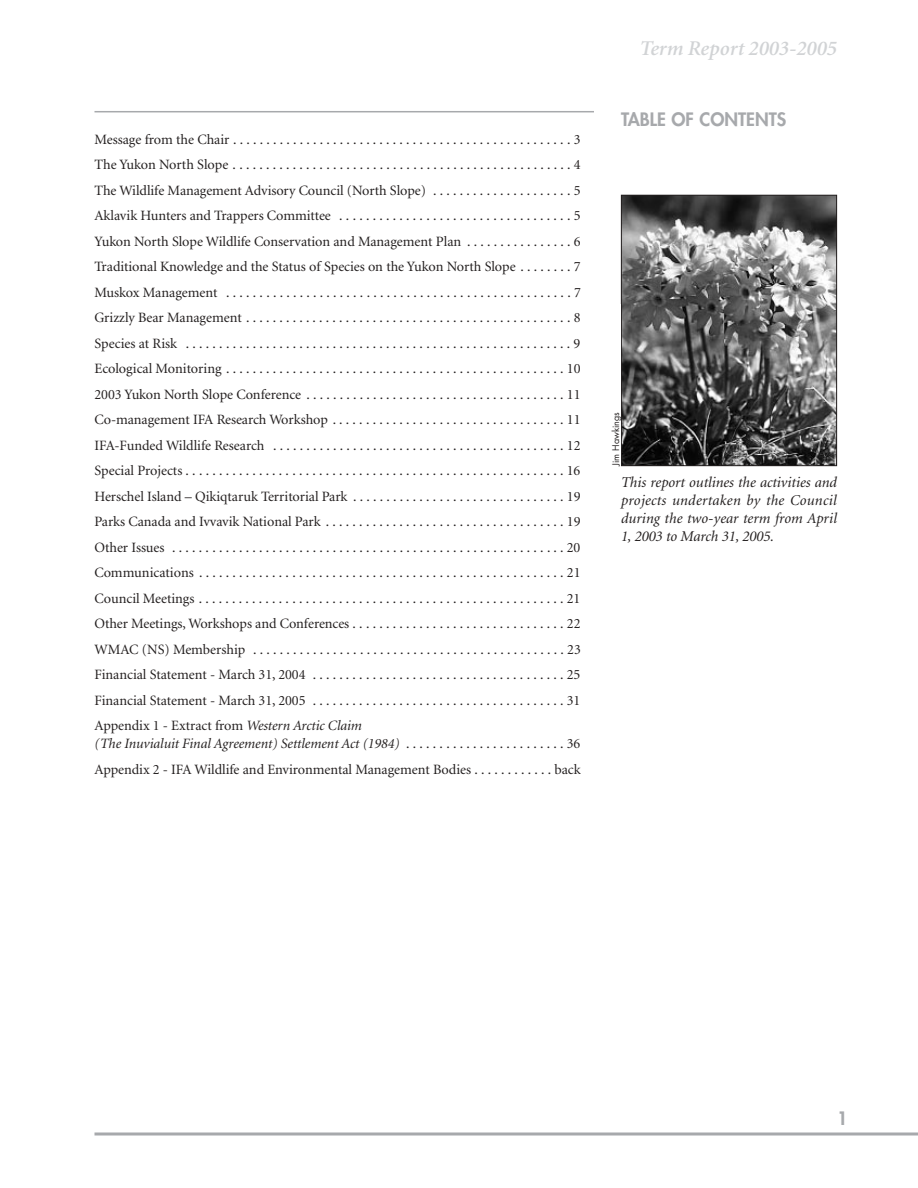
<style>
.page{position:relative;width:918px;height:1188px;background:#fff}
.page>*{position:absolute;margin:0;border:0;box-sizing:border-box;transform-origin:0 0}
.t1{font:italic 600 21px "Minion";letter-spacing:-.005em;color:#d1d3d5}
.t2{font:800 18px "Futura";color:#a7a9ac}
.t3{font:italic 15px/18px "Minion";color:#231f1f;text-align:justify}
.t4{font:14.25px/25.5px "Minion";letter-spacing:-.005em;color:#231f1f;text-align:justify}
.t5{font:9px "Futura";color:#231f1f}
.s1{font-style:italic}
</style>
<div class="page">
<svg style="left:94px;top:1132px;width:824px;height:4px;background:#bcbec0"></svg>
<hr style="left:94px;top:111px;width:500px;height:1px;background:#a7a9ac">
<img style="left:623px;top:197px;width:212px;height:267px">
<div style="left:621px;top:195px;width:216px;height:271px;border:1px solid #231f1f"></div>
<p class="t4" style="left:94px;top:128px;width:488px">Message from the Chair . . . . . . . . . . . . . . . . . . . . . . . . . . . . . . . . . . . . . . . . . . . . . . . . . . . 3<br>The Yukon North Slope . . . . . . . . . . . . . . . . . . . . . . . . . . . . . . . . . . . . . . . . . . . . . . . . . . . 4<br>The Wildlife Management Advisory Council (North Slope) . . . . . . . . . . . . . . . . . . . . . 5<br>Aklavik Hunters and Trappers Committee . . . . . . . . . . . . . . . . . . . . . . . . . . . . . . . . . . . 5<br>Yukon North Slope Wildlife Conservation and Management Plan . . . . . . . . . . . . . . . . 6<br>Traditional Knowledge and the Status of Species on the Yukon North Slope . . . . . . . . 7<br>Muskox Management . . . . . . . . . . . . . . . . . . . . . . . . . . . . . . . . . . . . . . . . . . . . . . . . . . . . 7<br>Grizzly Bear Management . . . . . . . . . . . . . . . . . . . . . . . . . . . . . . . . . . . . . . . . . . . . . . . . . 8<br>Species at Risk . . . . . . . . . . . . . . . . . . . . . . . . . . . . . . . . . . . . . . . . . . . . . . . . . . . . . . . . . . 9<br>Ecological Monitoring . . . . . . . . . . . . . . . . . . . . . . . . . . . . . . . . . . . . . . . . . . . . . . . . . . . 10<br>2003 Yukon North Slope Conference . . . . . . . . . . . . . . . . . . . . . . . . . . . . . . . . . . . . . . . 11<br>Co-management IFA Research Workshop . . . . . . . . . . . . . . . . . . . . . . . . . . . . . . . . . . . 11<br>IFA-Funded Wildlife Research . . . . . . . . . . . . . . . . . . . . . . . . . . . . . . . . . . . . . . . . . . . . 12<br>Special Projects . . . . . . . . . . . . . . . . . . . . . . . . . . . . . . . . . . . . . . . . . . . . . . . . . . . . . . . . . 16<br>Herschel Island – Qikiqtaruk Territorial Park . . . . . . . . . . . . . . . . . . . . . . . . . . . . . . . . 19<br>Parks Canada and Ivvavik National Park . . . . . . . . . . . . . . . . . . . . . . . . . . . . . . . . . . . . 19<br>Other Issues . . . . . . . . . . . . . . . . . . . . . . . . . . . . . . . . . . . . . . . . . . . . . . . . . . . . . . . . . . . 20<br>Communications . . . . . . . . . . . . . . . . . . . . . . . . . . . . . . . . . . . . . . . . . . . . . . . . . . . . . . . 21<br>Council Meetings . . . . . . . . . . . . . . . . . . . . . . . . . . . . . . . . . . . . . . . . . . . . . . . . . . . . . . . 21<br>Other Meetings, Workshops and Conferences . . . . . . . . . . . . . . . . . . . . . . . . . . . . . . . . 22<br>WMAC (NS) Membership . . . . . . . . . . . . . . . . . . . . . . . . . . . . . . . . . . . . . . . . . . . . . . . 23<br>Financial Statement - March 31, 2004 . . . . . . . . . . . . . . . . . . . . . . . . . . . . . . . . . . . . . . 25<br>Financial Statement - March 31, 2005 . . . . . . . . . . . . . . . . . . . . . . . . . . . . . . . . . . . . . . 31<br>Appendix 1 - Extract from <span class="s1">Western Arctic Claim</span></p>
<p class="t4" style="left:95px;top:732px;width:488px"><span class="s1">(The Inuvialuit Final Agreement) Settlement Act (1984)</span> . . . . . . . . . . . . . . . . . . . . . . . . 36<br>Appendix 2 - IFA Wildlife and Environmental Management Bodies . . . . . . . . . . . . back</p>
<h1 class="t1" style="left:640px;top:40px;width:199px">Term Report 2003-2005</h1>
<p class="t2" style="left:621px;top:111px;width:167px">TABLE OF CONTENTS</p>
<p class="t5" style="left:612px;top:466px;width:55px;rotate:-90deg">Jim Hawkings</p>
<p class="t3" style="left:621px;top:474px;width:218px">This report outlines the activities and projects undertaken by the Council during the two-year term from April 1, 2003 to March 31, 2005.</p>
<p class="t2" style="left:837px;top:1110px;width:12px">1</p>
</div>
